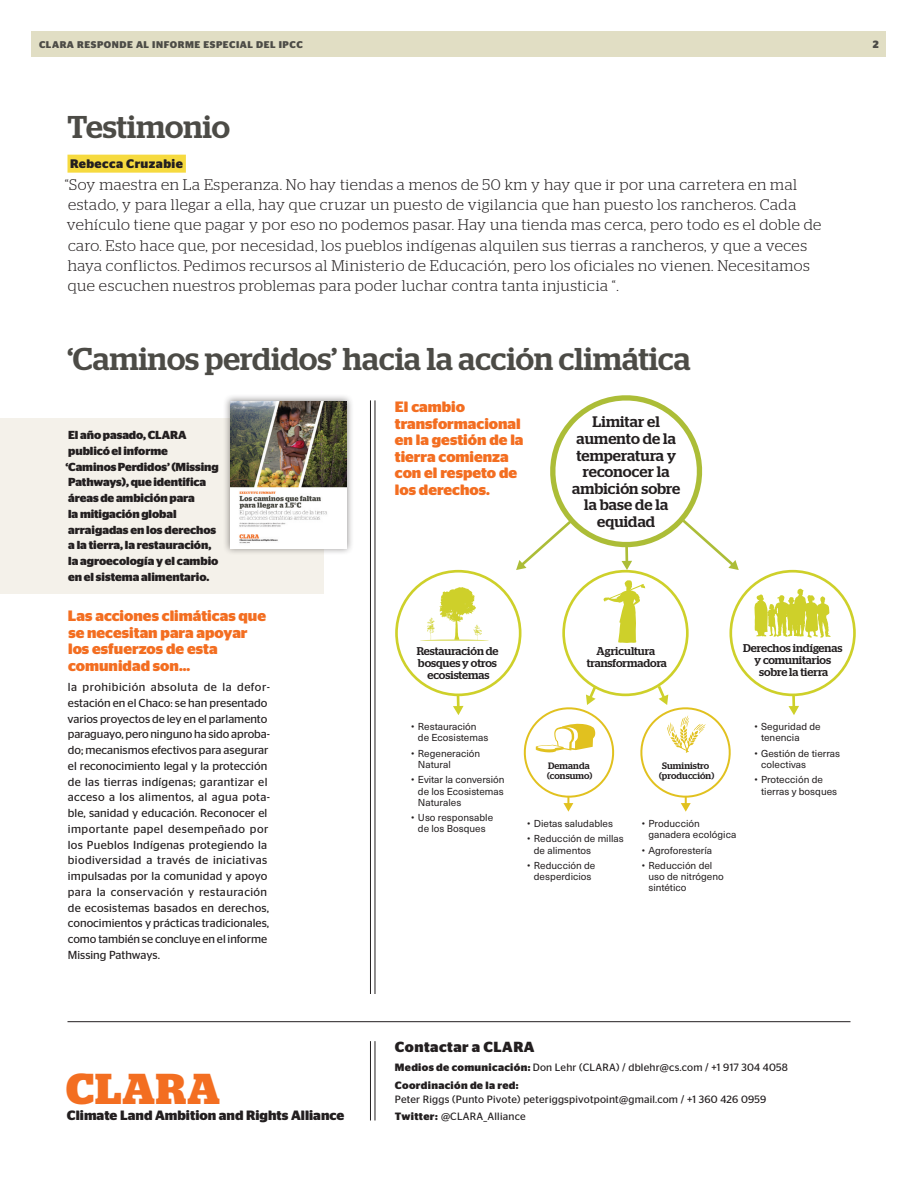
<style>
.page{position:relative;width:918px;height:1188px;background:#fff}
.page>*{position:absolute;margin:0;border:0;box-sizing:border-box;transform-origin:0 0}
.t1{font:700 43.2px "Stag";letter-spacing:.025em;color:#f36e21}
.t2{font:500 31.5px "Stag";color:#4c4b46}
.t3{font:300 15.3px/20.2px "Stag";letter-spacing:.035em;color:#231f20}
.t4{font:500 15.3px/16.6px "Stag";letter-spacing:.01em;color:#231f20;text-align:center}
.t5{font:700 15px/16.5px "Stag Sans";color:#f36e21}
.t6{font:700 14.7px "Stag Sans";letter-spacing:.03em;color:#231f20}
.t7{font:700 13.5px "Stag Sans";color:#231f20}
.t8{font:700 12.3px "Stag Sans";letter-spacing:.035em;color:#231f20}
.t9{font:11.7px/15.8px "Stag Sans";letter-spacing:.005em;color:#231f20}
.t10{font:700 11.7px/15.8px "Stag Sans";letter-spacing:-.01em;color:#231f20}
.t11{font:500 11.25px/12px "Stag";color:#231f20;text-align:center}
.t12{font:10.65px/18px "Stag Sans";letter-spacing:.02em;color:#231f20}
.t13{font:700 10.65px/18px "Stag Sans";letter-spacing:.03em;color:#231f20}
.t14{font:700 10.5px "Stag Sans";color:#4c4b46}
.t15{font:9.9px/11.2px "Neue Haas Unica Pro";color:#231f20}
.t16{font:700 9.75px "Stag Sans";letter-spacing:.055em;color:#4c4b46}
.t17{font:500 9.3px/9.9px "Stag";letter-spacing:.01em;color:#231f20;text-align:center}
.s1{font-weight:400}
.s2{font-weight:700}
</style>
<div class="page">
<div style="left:32px;top:32px;width:854px;height:25px;background:#e1dec4"></div>
<div style="left:0;top:418px;width:324px;height:176px;background:#f4f1ea"></div>
<hr style="left:68px;top:1021px;width:782px;height:1px;background:#231f20">
<div style="left:68px;top:155px;width:118px;height:18px;background:#f6da3f"></div>
<div style="left:562px;top:570px;width:127px;height:126px;border:3px solid #ced02a;border-radius:50%"></div>
<div style="left:729px;top:570px;width:127px;height:126px;border:3px solid #ced02a;border-radius:50%"></div>
<div style="left:395px;top:570px;width:126px;height:126px;border:3px solid #ced02a;border-radius:50%"></div>
<svg style="left:789px;top:695px;width:10px;height:20px"></svg>
<svg style="left:453px;top:695px;width:11px;height:20px"></svg>
<svg style="left:516px;top:395px;width:223px;height:175px"></svg>
<svg style="left:603px;top:580px;width:42px;height:63px"></svg>
<svg style="left:420px;top:587px;width:69px;height:54px"></svg>
<svg style="left:634px;top:683px;width:97px;height:129px"></svg>
<svg style="left:754px;top:589px;width:77px;height:49px"></svg>
<svg style="left:523px;top:683px;width:97px;height:129px"></svg>
<hr style="left:370px;top:400px;width:1px;height:594px;background:#231f20">
<hr style="left:375px;top:400px;width:1px;height:594px;background:#231f20">
<hr style="left:370px;top:1041px;width:1px;height:79px;background:#231f20">
<hr style="left:375px;top:1041px;width:1px;height:79px;background:#231f20">
<div style="left:223px;top:394px;width:131px;height:162px;background:#231f20;opacity:.5"></div>
<img style="left:230px;top:401px;width:116px;height:148px">
<p class="t16" style="left:39px;top:39px;width:265px">CLARA RESPONDE AL INFORME ESPECIAL DEL IPCC</p>
<p class="t14" style="left:873px;top:38px;width:7px">2</p>
<h2 class="t2" style="left:68px;top:109px;width:164px">Testimonio</h2>
<p class="t8" style="left:70px;top:157px;width:114px">Rebecca Cruzabie</p>
<p class="t3" style="left:65px;top:174px;width:758px">“Soy maestra en La Esperanza. No hay tiendas a menos de 50 km y hay que ir por una carretera en mal estado, y para llegar a ella, hay que cruzar un puesto de vigilancia que han puesto los rancheros. Cada vehículo tiene que pagar y por eso no podemos pasar. Hay una tienda mas cerca, pero todo es el doble de caro. Esto hace que, por necesidad, los pueblos indígenas alquilen sus tierras a rancheros, y que a veces haya conflictos. Pedimos recursos al Ministerio de Educación, pero los oficiales no vienen. Necesitamos que escuchen nuestros problemas para poder luchar contra tanta injusticia “.</p>
<h2 class="t2" style="left:68px;top:340px;width:625px">‘Caminos perdidos’ hacia la acción climática</h2>
<p class="t10" style="left:65px;top:427px;width:155px">El año pasado, CLARA publicó el informe ‘Caminos Perdidos’ (Missing<br>Pathways), que identifica áreas de ambición para<br>la mitigación global arraigadas en los derechos a la tierra, la restauración, la agroecología y el cambio en el sistema alimentario.</p>
<p class="t5" style="left:68px;top:608px;width:200px">Las acciones climáticas que se necesitan para apoyar los esfuerzos de esta comunidad son...</p>
<p class="t9" style="left:67px;top:679px;width:204px">la prohibición absoluta de la defor&shy;estación en el Chaco: se han presentado varios proyectos de ley en el parlamento paraguayo, pero ninguno ha sido aproba&shy;do; mecanismos efectivos para asegurar el reconocimiento legal y la protección de las tierras indígenas; garantizar el acceso a los alimentos, al agua pota&shy;ble, sanidad y educación. Reconocer el importante papel desempeñado por los Pueblos Indígenas protegiendo la biodiversidad a través de iniciativas impulsadas por la comunidad y apoyo para la conservación y restauración de ecosistemas basados en derechos, conocimientos y prácticas tradicionales, como también se concluye en el informe Missing Pathways.</p>
<h1 class="t1" style="left:66px;top:1063px;width:155px">CLARA</h1>
<p class="t7" style="left:67px;top:1108px;width:279px">Climate Land Ambition and Rights Alliance</p>
<p class="t5" style="left:395px;top:399px;width:130px">El cambio transformacional en la gestión de la tierra comienza con el respeto de los derechos.</p>
<h3 class="t4" style="left:572px;top:414px;width:110px">Limitar el aumento de la temperatura y reconocer la ambición sobre la base de la equidad</h3>
<p class="t11" style="left:417px;top:645px;width:83px">Restauración de bosques y otros ecosistemas</p>
<p class="t11" style="left:743px;top:642px;width:101px">Derechos indígenas y comunitarios sobre la tierra</p>
<p class="t11" style="left:587px;top:645px;width:82px">Agricultura transformadora</p>
<p class="t15" style="left:418px;top:721px;width:72px;text-indent:-7px">• Restauración de Ecosistemas</p>
<p class="t15" style="left:418px;top:748px;width:64px;text-indent:-7px">• Regeneración<br>Natural</p>
<p class="t15" style="left:418px;top:774px;width:88px;text-align:justify;text-indent:-7px">• Evitar la conversión de los Ecosistemas Naturales</p>
<p class="t15" style="left:411px;top:812px;width:83px;text-align:center">• Uso responsable de los Bosques</p>
<p class="t17" style="left:547px;top:761px;width:47px;text-align:left">Demanda (consumo)</p>
<p class="t15" style="left:527px;top:818px;width:87px">• Dietas saludables</p>
<p class="t15" style="left:534px;top:833px;width:91px;text-indent:-7px">• Reducción de millas de alimentos</p>
<p class="t15" style="left:527px;top:860px;width:70px;text-align:center">• Reducción de desperdicios</p>
<p class="t17" style="left:659px;top:761px;width:57px">Suministro (producción)</p>
<p class="t15" style="left:648px;top:818px;width:89px;text-indent:-7px">• Producción ganadera ecológica</p>
<p class="t15" style="left:642px;top:845px;width:72px">• Agroforestería</p>
<p class="t15" style="left:648px;top:860px;width:77px;text-indent:-7px">• Reducción del uso de nitrógeno sintético</p>
<p class="t15" style="left:761px;top:721px;width:61px;text-indent:-7px">• Seguridad de tenencia</p>
<p class="t15" style="left:761px;top:748px;width:81px;text-indent:-7px">• Gestión de tierras colectivas</p>
<p class="t15" style="left:761px;top:774px;width:78px;text-indent:-7px">• Protección de tierras y bosques</p>
<p class="t6" style="left:395px;top:1038px;width:141px">Contactar a CLARA</p>
<p class="t13" style="left:395px;top:1058px;width:395px">Medios de comunicación: <span class="s1">Don Lehr (CLARA) / dblehr@cs.com / +1 917 304 4058<br></span>Coordinación de la red:</p>
<p class="t12" style="left:395px;top:1090px;width:373px">Peter Riggs (Punto Pivote) peteriggspivotpoint@gmail.com / +1 360 426 0959<br><span class="s2">Twitter:</span> @CLARA_Alliance</p>
</div>
